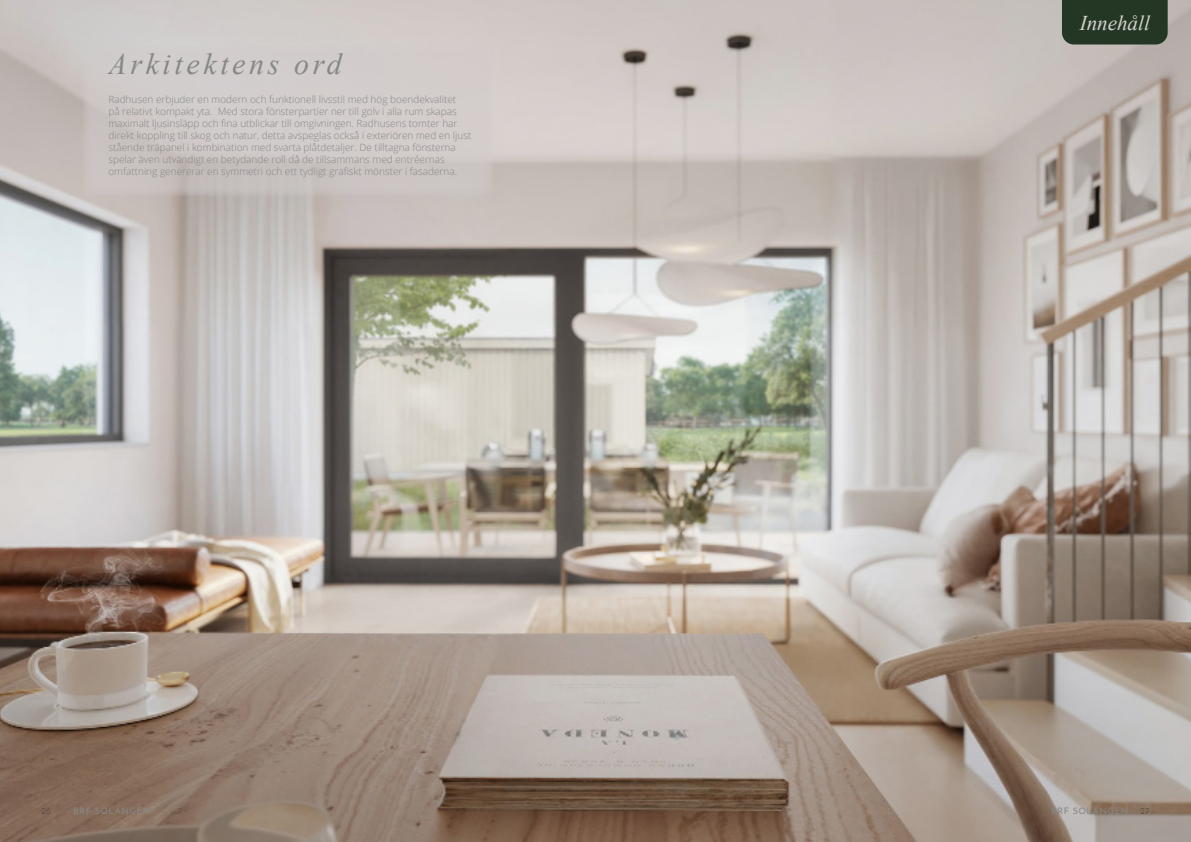
<style>
.page{position:relative;width:1191px;height:842px;background:#fff}
.page>*{position:absolute;margin:0;border:0;box-sizing:border-box;transform-origin:0 0}
.t1{font:italic 30px "Times New Roman";letter-spacing:.12em;color:#878787}
.t2{font:italic 21px "Times New Roman";color:#d5d2ce}
.t3{font:300 10px/12px "Open Sans";color:#878787}
.t4{font:9px "Josefin Sans";letter-spacing:.05em;color:#878787}
.t5{font:300 9px "Josefin Sans";color:#403b33}
.s1{font-weight:300;color:#403b33}
</style>
<div class="page">
<img style="left:0;top:0;width:1191px;height:842px">
<div style="left:82px;top:45px;width:411px;height:151px;background:#d1cbcb"></div>
<div style="left:1062px;top:0;width:105px;height:45px;background:#243724"></div>
<h1 class="t1" style="left:108px;top:43px;width:235px">Arkitektens ord</h1>
<p class="t3" style="left:108px;top:93px;width:364px">Radhusen erbjuder en modern och funktionell livsstil med hög boendekvalitet<br>på relativt kompakt yta. Med stora fönsterpartier ner till golv i alla rum skapas maximalt ljusinsläpp och fina utblickar till omgivningen. Radhusens tomter har direkt koppling till skog och natur, detta avspeglas också i exteriören med en ljust stående träpanel i kombination med svarta plåtdetaljer. De tilltagna fönsterna spelar även utvändigt en betydande roll då de tillsammans med entréernas omfattning genererar en symmetri och ett tydligt grafiskt mönster i fasaderna.</p>
<h2 class="t2" style="left:1079px;top:8px;width:71px">Innehåll</h2>
<p class="t5" style="left:41px;top:804px;width:11px">26</p>
<p class="t4" style="left:67px;top:804px;width:85px">- BRF SOLÄNGEN</p>
<p class="t4" style="left:1051px;top:804px;width:100px">BRF SOLÄNGEN - <span class="s1">27</span></p>
</div>
